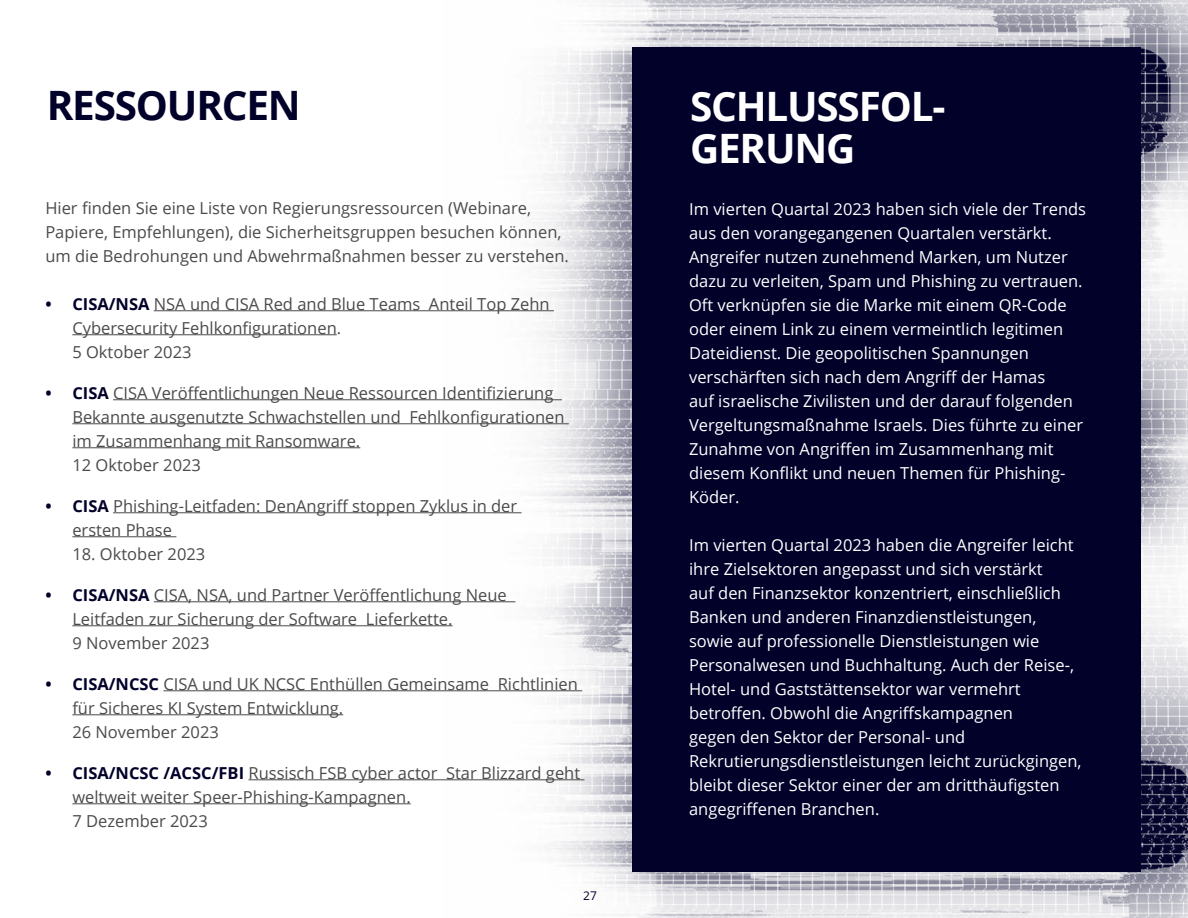
<style>
.page{position:relative;width:1188px;height:918px;background:#fff}
.page>*{position:absolute;margin:0;border:0;box-sizing:border-box;transform-origin:0 0}
.t1{font:700 40.5px/42px "Open Sans";letter-spacing:-.03em;color:#fff}
.t2{font:700 40.5px "Open Sans";letter-spacing:-.03em;color:#01012a}
.t3{font:16.5px/24px "Open Sans";color:#fff}
.t4{font:16.5px/24px "Open Sans";color:#4a4a4a}
.t5{font:12px "Open Sans";color:#01012a}
.s1{font-weight:700;color:#01012a}
</style>
<div class="page">
<img style="left:442px;top:0;width:746px;height:918px">
<div style="left:632px;top:47px;width:509px;height:824px;background:#01012a"></div>
<hr style="left:154px;top:310px;width:400px;height:1px;background:#4a4a4a">
<hr style="left:72px;top:334px;width:265px;height:1px;background:#4a4a4a">
<hr style="left:113px;top:399px;width:449px;height:1px;background:#4a4a4a">
<hr style="left:72px;top:423px;width:497px;height:1px;background:#4a4a4a">
<hr style="left:72px;top:447px;width:288px;height:1px;background:#4a4a4a">
<hr style="left:113px;top:512px;width:409px;height:1px;background:#4a4a4a">
<hr style="left:72px;top:536px;width:104px;height:1px;background:#4a4a4a">
<hr style="left:154px;top:601px;width:361px;height:1px;background:#4a4a4a">
<hr style="left:72px;top:625px;width:381px;height:1px;background:#4a4a4a">
<hr style="left:163px;top:690px;width:419px;height:1px;background:#4a4a4a">
<hr style="left:72px;top:714px;width:271px;height:1px;background:#4a4a4a">
<hr style="left:248px;top:779px;width:336px;height:1px;background:#4a4a4a">
<hr style="left:72px;top:803px;width:339px;height:1px;background:#4a4a4a">
<h1 class="t2" style="left:47px;top:76px;width:256px">RESSOURCEN</h1>
<h1 class="t1" style="left:690px;top:84px;width:257px">SCHLUSSFOL-<br>GERUNG</h1>
<p class="t4" style="left:45px;top:195px;width:525px">Hier finden Sie eine Liste von Regierungsressourcen (Webinare,<br>Papiere, Empfehlungen), die Sicherheitsgruppen besuchen können, um die Bedrohungen und Abwehrmaßnahmen besser zu verstehen.</p>
<p class="t4" style="left:72px;top:291px;width:479px;text-indent:-27px"><span class="s1">• CISA/NSA</span> NSA und CISA Red and Blue Teams Anteil Top Zehn<br>Cybersecurity Fehlkonfigurationen.<br>5 Oktober 2023</p>
<p class="t4" style="left:72px;top:380px;width:494px;text-indent:-27px"><span class="s1">• CISA</span> CISA Veröffentlichungen Neue Ressourcen Identifizierung Bekannte ausgenutzte Schwachstellen und Fehlkonfigurationen im Zusammenhang mit Ransomware.<br>12 Oktober 2023</p>
<p class="t4" style="left:72px;top:493px;width:446px;text-indent:-27px"><span class="s1">• CISA</span> Phishing-Leitfaden: DenAngriff stoppen Zyklus in der ersten Phase</p>
<p class="t4" style="left:72px;top:541px;width:135px">18. Oktober 2023</p>
<p class="t4" style="left:72px;top:582px;width:436px;text-indent:-27px"><span class="s1">• CISA/NSA</span> CISA, NSA, und Partner Veröffentlichung Neue<br>Leitfaden zur Sicherung der Software Lieferkette.<br>9 November 2023</p>
<p class="t4" style="left:72px;top:671px;width:507px;text-indent:-27px"><span class="s1">• CISA/NCSC</span> CISA und UK NCSC Enthüllen Gemeinsame Richtlinien für Sicheres KI System Entwicklung.<br>26 November 2023</p>
<p class="t4" style="left:72px;top:760px;width:509px;text-indent:-27px"><span class="s1">• CISA/NCSC /ACSC/FBI</span> Russisch FSB cyber actor Star Blizzard geht weltweit weiter Speer-Phishing-Kampagnen.<br>7 Dezember 2023</p>
<p class="t3" style="left:689px;top:197px;width:399px">Im vierten Quartal 2023 haben sich viele der Trends aus den vorangegangenen Quartalen verstärkt.<br>Angreifer nutzen zunehmend Marken, um Nutzer dazu zu verleiten, Spam und Phishing zu vertrauen.<br>Oft verknüpfen sie die Marke mit einem QR-Code oder einem Link zu einem vermeintlich legitimen Dateidienst. Die geopolitischen Spannungen verschärften sich nach dem Angriff der Hamas<br>auf israelische Zivilisten und der darauf folgenden Vergeltungsmaßnahme Israels. Dies führte zu einer Zunahme von Angriffen im Zusammenhang mit diesem Konflikt und neuen Themen für Phishing-Köder.</p>
<p class="t3" style="left:689px;top:533px;width:394px">Im vierten Quartal 2023 haben die Angreifer leicht ihre Zielsektoren angepasst und sich verstärkt<br>auf den Finanzsektor konzentriert, einschließlich Banken und anderen Finanzdienstleistungen, sowie auf professionelle Dienstleistungen wie Personalwesen und Buchhaltung. Auch der Reise-, Hotel- und Gaststättensektor war vermehrt betroffen. Obwohl die Angriffskampagnen<br>gegen den Sektor der Personal- und Rekrutierungsdienstleistungen leicht zurückgingen, bleibt dieser Sektor einer der am dritthäufigsten angegriffenen Branchen.</p>
<p class="t5" style="left:583px;top:888px;width:15px">27</p>
</div>
